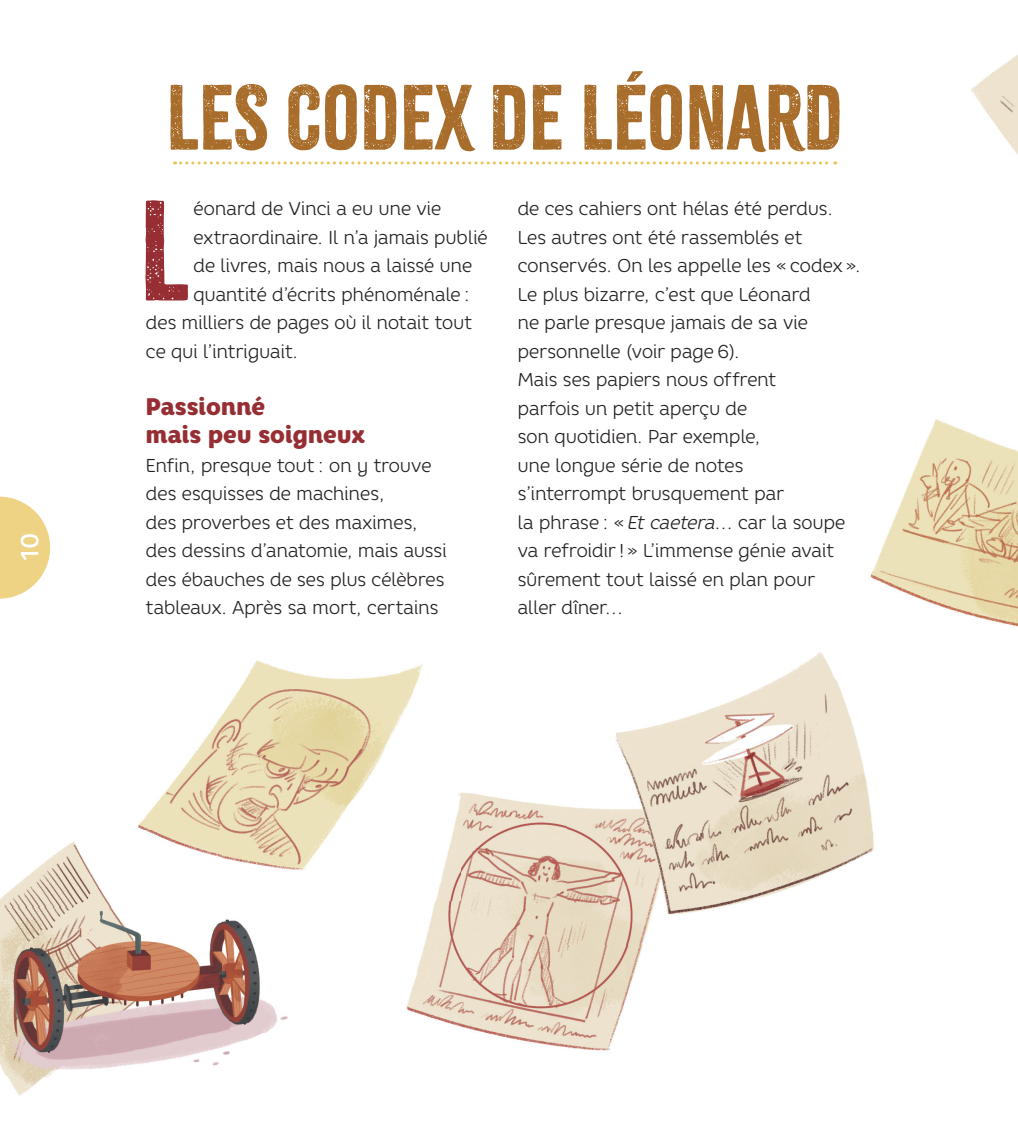
<style>
.page{position:relative;width:1018px;height:1147px;background:#fff}
.page>*{position:absolute;margin:0;border:0;box-sizing:border-box;transform-origin:0 0}
.t1{font:124.95px "Citrus Gothic";color:#962e33}
.t2{font:81px "Citrus Gothic";color:#a96d2b}
.t3{font:500 24.75px "Core Rhino 55";color:#fff}
.t4{font:900 24px/28.5px "Core Rhino 85";letter-spacing:-.02em;color:#962e33}
.t5{font:300 18.6px/28.5px "Core Rhino 35";letter-spacing:-.025em;color:#231f20}
.s1{font-style:italic}
</style>
<div class="page">
<img style="left:406px;top:792px;width:237px;height:259px">
<img style="left:137px;top:660px;width:286px;height:210px">
<img style="left:356px;top:765px;width:104px;height:135px">
<img style="left:616px;top:657px;width:258px;height:248px">
<img style="left:567px;top:765px;width:163px;height:179px">
<img style="left:870px;top:419px;width:147px;height:208px">
<img style="left:813px;top:652px;width:61px;height:26px">
<img style="left:0;top:842px;width:112px;height:254px">
<img style="left:137px;top:830px;width:84px;height:40px">
<img style="left:971px;top:55px;width:46px;height:99px">
<img style="left:2px;top:907px;width:286px;height:169px">
<svg style="left:174px;top:161px;width:661px;height:3px"></svg>
<svg style="left:0;top:497px;width:50px;height:102px"></svg>
<h3 class="t3" style="left:14px;top:563px;width:32px;rotate:-90deg">10</h3>
<h2 class="t2" style="left:166px;top:66px;width:678px">LES CODEX DE LÉONARD</h2>
<h1 class="t1" style="left:139px;top:172px;width:52px">L</h1>
<p class="t5" style="left:193px;top:194px;width:250px">éonard de Vinci a eu une vie</p>
<p class="t5" style="left:193px;top:222px;width:296px">extraordinaire. Il n’a jamais publié</p>
<p class="t5" style="left:193px;top:251px;width:280px">de livres, mais nous a laissé une</p>
<p class="t5" style="left:193px;top:279px;width:278px">quantité d’écrits phénoménale :</p>
<p class="t5" style="left:145px;top:308px;width:328px">des milliers de pages où il notait tout</p>
<p class="t5" style="left:145px;top:336px;width:154px">ce qui l’intriguait.</p>
<p class="t4" style="left:145px;top:392px;width:221px">Passionné<br>mais peu soigneux</p>
<p class="t5" style="left:145px;top:450px;width:303px">Enfin, presque tout : on y trouve des esquisses de machines,<br>des proverbes et des maximes, des dessins d’anatomie, mais aussi des ébauches de ses plus célèbres tableaux. Après sa mort, certains</p>
<p class="t5" style="left:517px;top:194px;width:345px">de ces cahiers ont hélas été perdus.<br>Les autres ont été rassemblés et conservés. On les appelle les « codex ».<br>Le plus bizarre, c’est que Léonard<br>ne parle presque jamais de sa vie personnelle (voir page 6).<br>Mais ses papiers nous offrent<br>parfois un petit aperçu de<br>son quotidien. Par exemple,<br>une longue série de notes<br>s’interrompt brusquement par<br>la phrase : « <span class="s1">Et caetera</span>… car la soupe va refroidir ! » L’immense génie avait sûrement tout laissé en plan pour<br>aller dîner…</p>
</div>
